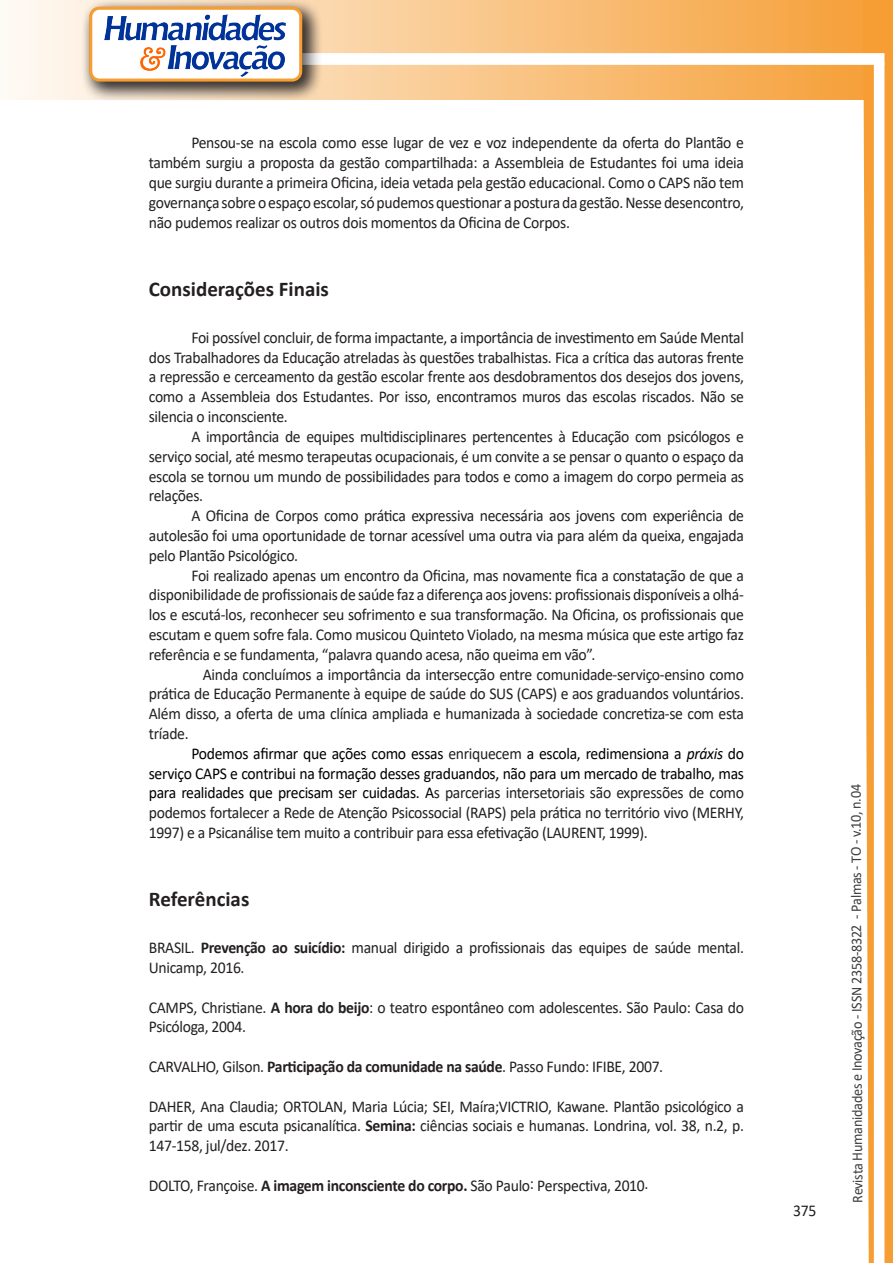
<style>
.page{position:relative;width:893px;height:1263px;background:#fff}
.page>*{position:absolute;margin:0;border:0;box-sizing:border-box;transform-origin:0 0}
.Titulo_2{font:700 21px "Calibri";color:#231f20}
.texto{font:16.5px/19.8px "Calibri";letter-spacing:-.02em;color:#231f20;text-align:justify;scale:.95 1}
.t1{font:15px "Calibri";letter-spacing:-.025em;color:#3e3e3f;scale:.95 1}
.s1{color:#000}
.s2{font-style:italic;color:#000}
.s3{font-weight:700}
</style>
<div class="page">
<svg style="left:5px;top:0;width:858px;height:100px;background:#f9c484"></svg>
<div style="left:302px;top:53px;width:582px;height:12px;background:#fff;border:2px solid #fff"></div>
<svg style="left:863px;top:0;width:30px;height:1263px"></svg>
<div style="left:81px;top:0;width:241px;height:102px;background:#231f20;opacity:.75"></div>
<div style="left:91px;top:8px;width:210px;height:72px;background:#fff;border-radius:9px"></div>
<img style="left:104px;top:14px;width:181px;height:62px">
<div style="left:89px;top:7px;width:213px;height:75px;border:3px solid #f69e34;border-radius:9px"></div>
<p class="texto" style="left:149px;top:133px;width:628px;text-indent:43px">Pensou-se na escola como esse lugar de vez e voz independente da oferta do Plantão e também surgiu a proposta da gestão compartilhada: a Assembleia de Estudantes foi uma ideia que surgiu durante a primeira Oficina, ideia vetada pela gestão educacional. Como o CAPS não tem governança sobre o espaço escolar, só pudemos questionar a postura da gestão. Nesse desencontro, não pudemos realizar os outros dois momentos da Oficina de Corpos.</p>
<p class="Titulo_2" style="left:149px;top:274px;width:182px">Considerações Finais</p>
<p class="texto" style="left:149px;top:327px;width:628px;text-indent:43px">Foi possível concluir, de forma impactante, a importância de investimento em Saúde Mental dos Trabalhadores da Educação atreladas às questões trabalhistas. Fica a crítica das autoras frente a repressão e cerceamento da gestão escolar frente aos desdobramentos dos desejos dos jovens, como a Assembleia dos Estudantes. Por isso, encontramos muros das escolas riscados. Não se silencia o inconsciente.</p>
<p class="texto" style="left:149px;top:426px;width:628px;text-indent:43px">A importância de equipes multidisciplinares pertencentes à Educação com psicólogos e serviço social, até mesmo terapeutas ocupacionais, é um convite a se pensar o quanto o espaço da escola se tornou um mundo de possibilidades para todos e como a imagem do corpo permeia as relações.</p>
<p class="texto" style="left:149px;top:505px;width:628px;text-indent:43px">A Oficina de Corpos como prática expressiva necessária aos jovens com experiência de autolesão foi uma oportunidade de tornar acessível uma outra via para além da queixa, engajada pelo Plantão Psicológico.</p>
<p class="texto" style="left:149px;top:565px;width:628px;text-indent:43px">Foi realizado apenas um encontro da Oficina, mas novamente fica a constatação de que a disponibilidade de profissionais de saúde faz a diferença aos jovens: profissionais disponíveis a olhá&shy;los e escutá-los, reconhecer seu sofrimento e sua transformação. Na Oficina, os profissionais que escutam e quem sofre fala. Como musicou Quinteto Violado, na mesma música que este artigo faz referência e se fundamenta, “palavra quando acesa, não queima em vão”.</p>
<p class="texto" style="left:149px;top:664px;width:628px;text-indent:54px">Ainda concluímos a importância da intersecção entre comunidade-serviço-ensino como prática de Educação Permanente à equipe de saúde do SUS (CAPS) e aos graduandos voluntários.<br>Além disso, a oferta de uma clínica ampliada e humanizada à sociedade concretiza-se com esta tríade.</p>
<p class="texto" style="left:149px;top:743px;width:628px;text-indent:43px"><span class="s1">Podemos afirmar que ações como essas</span> enriquecem <span class="s1">a escola, redimensiona a</span> <span class="s2">práxis</span> <span class="s1">do serviço CAPS e contribui na formação desses graduandos, não para um mercado de trabalho, mas para realidades que precisam ser cuidadas. A</span>s parcerias intersetoriais são expressões de como podemos fortalecer a Rede de Atenção Psicossocial (RAPS) pela prática no território vivo (MERHY, 1997) e a Psicanálise tem muito a contribuir para essa efetivação (LAURENT, 1999).</p>
<p class="Titulo_2" style="left:149px;top:884px;width:102px">Referências</p>
<p class="texto" style="left:149px;top:937px;width:628px">BRASIL. <span class="s3">Prevenção ao suicídio:</span> manual dirigido a profissionais das equipes de saúde mental.<br>Unicamp, 2016.</p>
<p class="texto" style="left:149px;top:997px;width:628px">CAMPS, Christiane. <span class="s3">A hora do beijo</span>: o teatro espontâneo com adolescentes. São Paulo: Casa do<br>Psicóloga, 2004.</p>
<p class="texto" style="left:149px;top:1056px;width:543px">CARVALHO, Gilson. <span class="s3">Participação da comunidade na saúde</span>. Passo Fundo: IFIBE, 2007.</p>
<p class="texto" style="left:149px;top:1096px;width:628px">DAHER, Ana Claudia; ORTOLAN, Maria Lúcia; SEI, Maíra;VICTRIO, Kawane. Plantão psicológico a partir de uma escuta psicanalítica. <span class="s3">Semina:</span> ciências sociais e humanas. Londrina, vol. 38, n.2, p.<br>147-158, jul/dez. 2017.</p>
<p class="texto" style="left:149px;top:1175px;width:527px">DOLTO, Françoise. <span class="s3">A imagem inconsciente do corpo.</span> São Paulo: Perspectiva, 2010.</p>
<p class="texto" style="left:793px;top:1200px;width:26px">375</p>
<p class="t1" style="left:846px;top:1203px;width:442px;rotate:-90deg">Revista Humanidades e Inovação - ISSN 2358-8322 - Palmas - TO - v.10, n.04</p>
</div>
